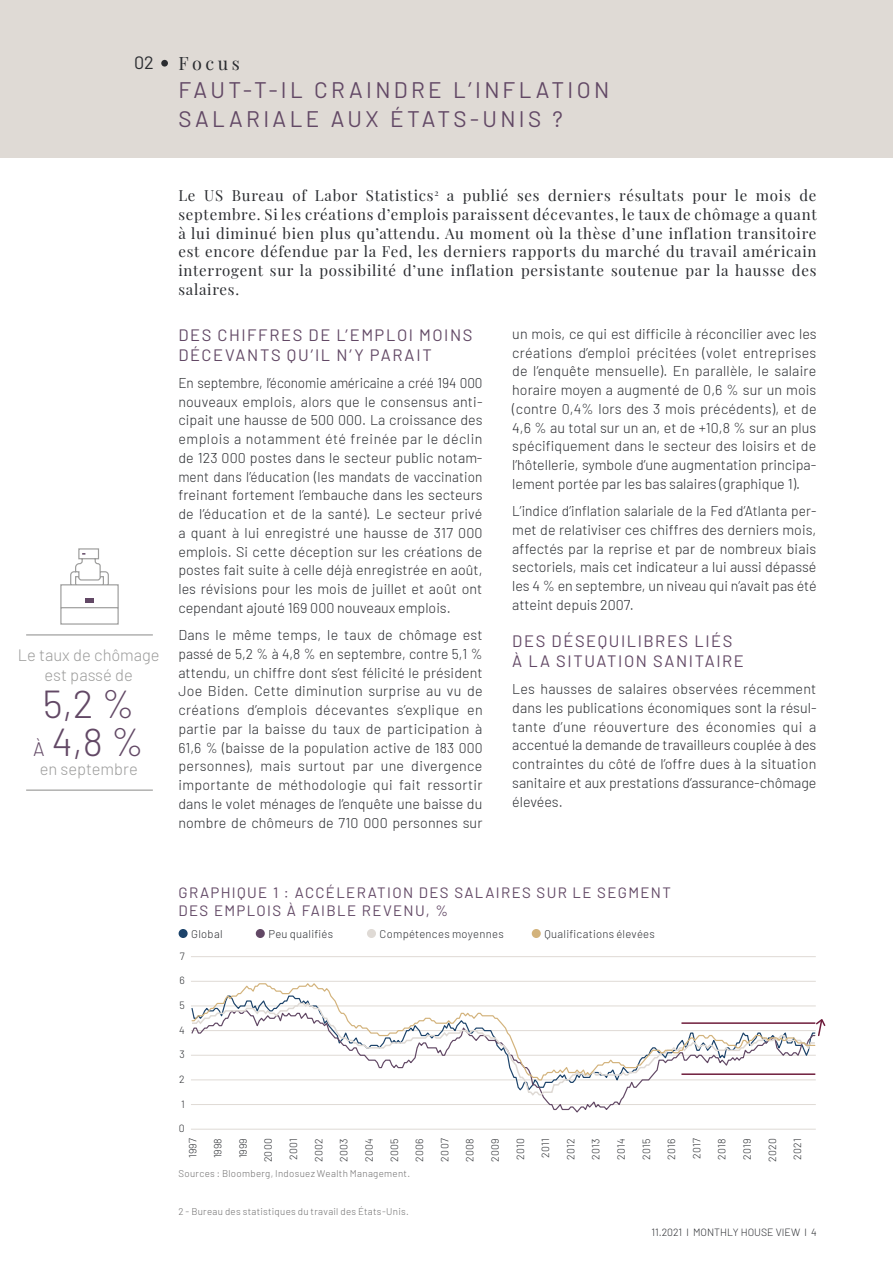
<style>
.page{position:relative;width:893px;height:1263px;background:#fff}
.page>*{position:absolute;margin:0;border:0;box-sizing:border-box;transform-origin:0 0}
.t1{font:300 39px/37.5px "Barlow";color:#624865}
.t2{font:22.5px/28.5px "Barlow";letter-spacing:.15em;color:#624865}
.t3{font:18px "Playfair Display";letter-spacing:.2em;color:#2a2c30}
.t4{font:18px "Barlow";color:#2a2c30}
.t5{font:16.5px/19.5px "Barlow";letter-spacing:.1em;color:#624865}
.t6{font:300 16.5px/19.5px "Barlow";color:#9d9d9c;text-align:center}
.t7{font:15px/18.8px "Playfair Display";letter-spacing:.05em;color:#2a2c30;text-align:justify}
.t8{font:15px/18px "Barlow";letter-spacing:.09em;color:#624865}
.t9{font:300 14.25px/18.8px "Barlow";color:#2a2c30;text-align:justify}
.t10{font:300 14.25px/18.8px "Barlow";color:#2a2c30;text-align:justify;scale:.95 1}
.t11{font:300 14.25px/18.8px "Barlow";color:#2a2c30;text-align:justify;scale:.96 1}
.t12{font:300 11.25px "Barlow";letter-spacing:.025em;color:#2a2c30}
.t13{font:300 10.5px "Barlow";letter-spacing:.025em;color:#2a2c30}
.t14{font:300 10.5px "Barlow";color:#2a2c30}
.t15{font:300 9.75px "Barlow";letter-spacing:.03em;color:#706f6f}
.s1{font-size:19.5px}
</style>
<div class="page">
<div style="left:0;top:0;width:893px;height:157px;background:#dfdad5"></div>
<div style="left:161px;top:60px;width:7px;height:7px;background:#2a2c30;border-radius:50%"></div>
<hr style="left:191px;top:956px;width:625px;height:1px;background:#dfdad5">
<hr style="left:191px;top:981px;width:625px;height:1px;background:#dfdad5">
<hr style="left:191px;top:1129px;width:625px;height:1px;background:#dfdad5">
<svg style="left:191px;top:1097px;width:625px;height:16px"></svg>
<svg style="left:516px;top:1081px;width:126px;height:16px"></svg>
<svg style="left:191px;top:983px;width:625px;height:98px"></svg>
<hr style="left:681px;top:1022px;width:134px;height:2px;background:#6f1d3c">
<hr style="left:681px;top:1073px;width:134px;height:2px;background:#6f1d3c">
<svg style="left:814px;top:1017px;width:12px;height:20px"></svg>
<div style="left:179px;top:929px;width:9px;height:9px;background:#1c436a;border-radius:50%"></div>
<div style="left:256px;top:929px;width:9px;height:9px;background:#624865;border-radius:50%"></div>
<div style="left:367px;top:929px;width:9px;height:9px;background:#dfdad5;border-radius:50%"></div>
<div style="left:532px;top:929px;width:9px;height:9px;background:#d3b37c;border-radius:50%"></div>
<hr style="left:26px;top:634px;width:127px;height:1px;background:#9d9d9c">
<hr style="left:26px;top:789px;width:127px;height:2px;background:#9d9d9c">
<svg style="left:60px;top:548px;width:59px;height:77px"></svg>
<p class="t4" style="left:134px;top:50px;width:21px">02</p>
<p class="t3" style="left:179px;top:49px;width:63px">Focus</p>
<h2 class="t2" style="left:179px;top:74px;width:432px">FAUT-T-IL CRAINDRE L’INFLATION<br>SALARIALE AUX ÉTATS-UNIS ?</h2>
<p class="t6" style="left:18px;top:644px;width:143px">Le taux de chômage est passé de</p>
<h1 class="t1" style="left:33px;top:683px;width:112px">5,2 %<br><span class="s1">À</span> 4,8 %</h1>
<p class="t6" style="left:40px;top:758px;width:100px">en septembre</p>
<p class="t7" style="left:178px;top:185px;width:640px">Le US Bureau of Labor Statistics<sup>2</sup> a publié ses derniers résultats pour le mois de septembre. Si les créations d’emplois paraissent décevantes, le taux de chômage a quant à lui diminué bien plus qu’attendu. Au moment où la thèse d’une inflation transitoire est encore défendue par la Fed, les derniers rapports du marché du travail américain interrogent sur la possibilité d’une inflation persistante soutenue par la hausse des salaires.</p>
<p class="t5" style="left:178px;top:324px;width:295px">DES CHIFFRES DE L’EMPLOI MOINS<br>DÉCEVANTS QU’IL N’Y PARAIT</p>
<p class="t10" style="left:178px;top:372px;width:322px">En septembre, l’économie américaine a créé 194 000 nouveaux emplois, alors que le consensus anti&shy;cipait une hausse de 500 000. La croissance des emplois a notamment été freinée par le déclin de 123 000 postes dans le secteur public notam&shy;ment dans l’éducation (les mandats de vaccination freinant fortement l’embauche dans les secteurs de l’éducation et de la santé). Le secteur privé a quant à lui enregistré une hausse de 317 000 emplois. Si cette déception sur les créations de postes fait suite à celle déjà enregistrée en août, les révisions pour les mois de juillet et août ont cependant ajouté 169 000 nouveaux emplois.</p>
<p class="t9" style="left:178px;top:625px;width:306px">Dans le même temps, le taux de chômage est passé de 5,2 % à 4,8 % en septembre, contre 5,1 % attendu, un chiffre dont s’est félicité le président Joe Biden. Cette diminution surprise au vu de créations d’emplois décevantes s’explique en partie par la baisse du taux de participation à 61,6 % (baisse de la population active de 183 000 personnes), mais surtout par une divergence importante de méthodologie qui fait ressortir dans le volet ménages de l’enquête une baisse du nombre de chômeurs de 710 000 personnes sur</p>
<p class="t9" style="left:512px;top:323px;width:306px">un mois, ce qui est difficile à réconcilier avec les créations d’emploi précitées (volet entreprises de l’enquête mensuelle). En parallèle, le salaire horaire moyen a augmenté de 0,6 % sur un mois (contre 0,4% lors des 3 mois précédents), et de 4,6 % au total sur un an, et de +10,8 % sur an plus spécifiquement dans le secteur des loisirs et de l’hôtellerie, symbole d’une augmentation principa&shy;lement portée par les bas salaires (graphique 1).</p>
<p class="t11" style="left:512px;top:501px;width:318px">L’indice d’inflation salariale de la Fed d’Atlanta per&shy;met de relativiser ces chiffres des derniers mois, affectés par la reprise et par de nombreux biais sectoriels, mais cet indicateur a lui aussi dépassé les 4 % en septembre, un niveau qui n’avait pas été atteint depuis 2007.</p>
<p class="t5" style="left:512px;top:630px;width:233px">DES DÉSEQUILIBRES LIÉS<br>À LA SITUATION SANITAIRE</p>
<p class="t9" style="left:512px;top:679px;width:306px">Les hausses de salaires observées récemment dans les publications économiques sont la résul&shy;tante d’une réouverture des économies qui a accentué la demande de travailleurs couplée à des contraintes du côté de l’offre dues à la situation sanitaire et aux prestations d’assurance-chômage élevées.</p>
<p class="t8" style="left:178px;top:883px;width:494px">GRAPHIQUE 1 : ACCÉLERATION DES SALAIRES SUR LE SEGMENT<br>DES EMPLOIS À FAIBLE REVENU, %</p>
<p class="t12" style="left:191px;top:925px;width:33px">Global</p>
<p class="t12" style="left:268px;top:925px;width:66px">Peu qualifiés</p>
<p class="t12" style="left:380px;top:925px;width:126px">Compétences moyennes</p>
<p class="t12" style="left:544px;top:925px;width:112px">Qualifications élevées</p>
<p class="t13" style="left:180px;top:948px;width:6px">7</p>
<p class="t13" style="left:179px;top:973px;width:7px">6</p>
<p class="t13" style="left:179px;top:998px;width:7px">5</p>
<p class="t13" style="left:179px;top:1022px;width:7px">4</p>
<p class="t13" style="left:179px;top:1047px;width:7px">3</p>
<p class="t13" style="left:179px;top:1072px;width:7px">2</p>
<p class="t13" style="left:181px;top:1096px;width:5px">1</p>
<p class="t13" style="left:179px;top:1121px;width:7px">0</p>
<p class="t13" style="left:185px;top:1158px;width:21px;rotate:-90deg">1997</p>
<p class="t13" style="left:210px;top:1158px;width:21px;rotate:-90deg">1998</p>
<p class="t13" style="left:235px;top:1158px;width:22px;rotate:-90deg">1999</p>
<p class="t13" style="left:563px;top:1160px;width:23px;rotate:-90deg">2012</p>
<p class="t13" style="left:588px;top:1159px;width:23px;rotate:-90deg">2013</p>
<p class="t13" style="left:613px;top:1160px;width:23px;rotate:-90deg">2014</p>
<p class="t13" style="left:639px;top:1159px;width:23px;rotate:-90deg">2015</p>
<p class="t13" style="left:664px;top:1159px;width:23px;rotate:-90deg">2016</p>
<p class="t13" style="left:689px;top:1159px;width:22px;rotate:-90deg">2017</p>
<p class="t13" style="left:714px;top:1159px;width:23px;rotate:-90deg">2018</p>
<p class="t13" style="left:739px;top:1159px;width:23px;rotate:-90deg">2019</p>
<p class="t13" style="left:765px;top:1162px;width:25px;rotate:-90deg">2020</p>
<p class="t13" style="left:261px;top:1162px;width:26px;rotate:-90deg">2000</p>
<p class="t13" style="left:286px;top:1160px;width:23px;rotate:-90deg">2001</p>
<p class="t13" style="left:311px;top:1162px;width:25px;rotate:-90deg">2002</p>
<p class="t13" style="left:336px;top:1162px;width:25px;rotate:-90deg">2003</p>
<p class="t13" style="left:361px;top:1162px;width:26px;rotate:-90deg">2004</p>
<p class="t13" style="left:387px;top:1162px;width:25px;rotate:-90deg">2005</p>
<p class="t13" style="left:412px;top:1162px;width:25px;rotate:-90deg">2006</p>
<p class="t13" style="left:437px;top:1161px;width:25px;rotate:-90deg">2007</p>
<p class="t13" style="left:462px;top:1162px;width:25px;rotate:-90deg">2008</p>
<p class="t13" style="left:487px;top:1162px;width:25px;rotate:-90deg">2009</p>
<p class="t13" style="left:790px;top:1160px;width:23px;rotate:-90deg">2021</p>
<p class="t13" style="left:513px;top:1160px;width:23px;rotate:-90deg">2010</p>
<p class="t13" style="left:538px;top:1158px;width:21px;rotate:-90deg">2011</p>
<p class="t15" style="left:178px;top:1167px;width:233px">Sources : Bloomberg, Indosuez Wealth Management.</p>
<p class="t15" style="left:178px;top:1205px;width:232px">2 - Bureau des statistiques du travail des États-Unis.</p>
<p class="t14" style="left:651px;top:1225px;width:167px">11.2021 l MONTHLY HOUSE VIEW l 4</p>
</div>
